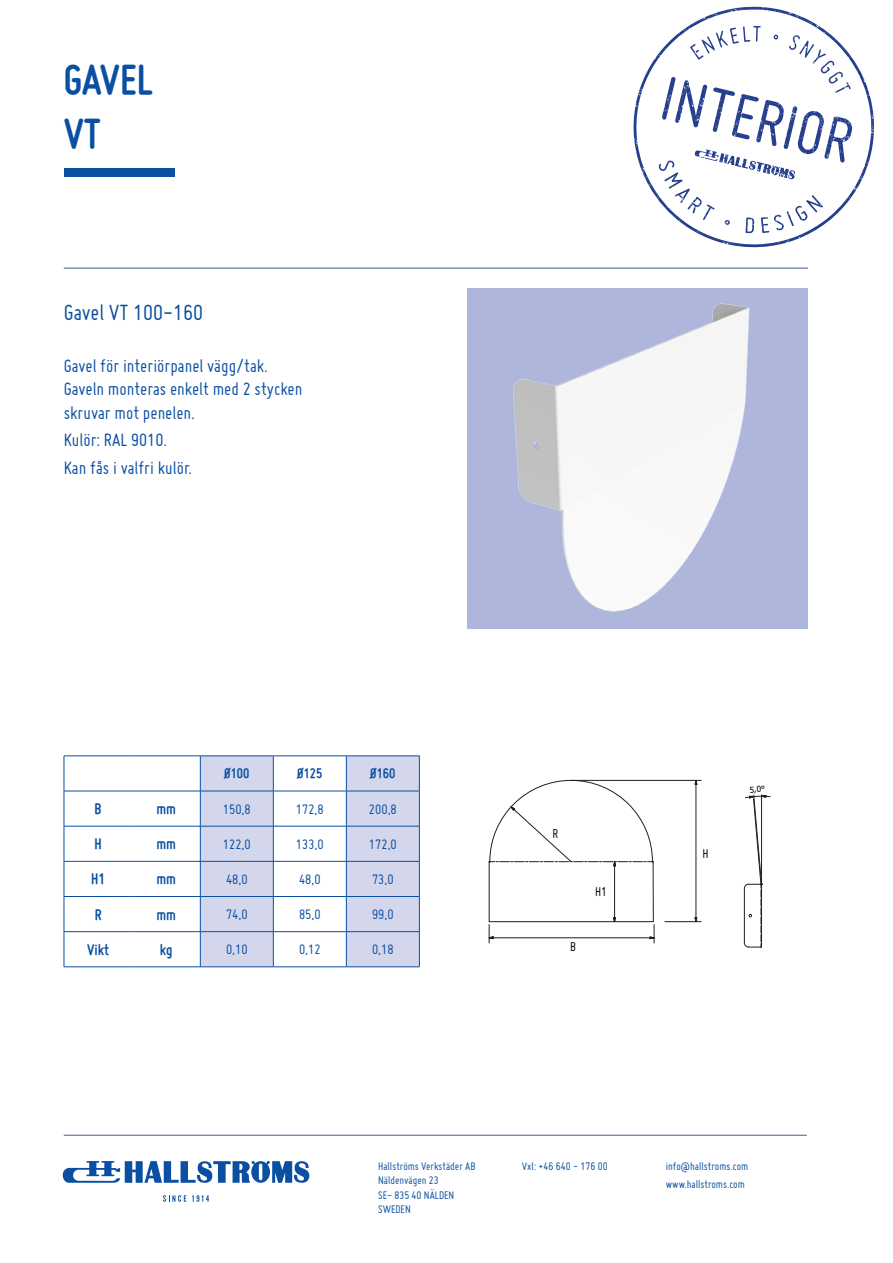
<style>
.page{position:relative;width:893px;height:1263px;background:#fff}
.page>*{position:absolute;margin:0;border:0;box-sizing:border-box;transform-origin:0 0}
.t1{font:700 45px "Miso";color:#0a4fa2}
.t2{font:24px "Miso";color:#0a4fa2}
.t3{font:19.5px/23.4px "Miso";color:#0a4fa2}
.t4{font:700 16.5px "Miso";color:#0a4fa2}
.t5{font:15px "Miso";color:#0a4fa2}
.t6{font:700 15px "Miso";color:#0a4fa2}
.t7{font:13.95px "Miso";color:#000}
.t8{font:12px "Miso";color:#0a4fa2}
.Pa0{font:12px "Miso";color:#004ea3}
.t9{font:8.25px "Tahoma";color:#000}
</style>
<div class="page">
<svg style="left:163px;top:1195px;width:23px;height:7px"></svg>
<svg style="left:192px;top:1195px;width:17px;height:7px"></svg>
<svg style="left:63px;top:1161px;width:246px;height:22px"></svg>
<hr style="left:64px;top:1135px;width:743px;height:1px;background:#435a94">
<div style="left:64px;top:168px;width:110px;height:8px;background:#0a4fa2"></div>
<svg style="left:634px;top:7px;width:240px;height:240px"></svg>
<svg style="left:659px;top:26px;width:193px;height:207px"></svg>
<hr style="left:64px;top:268px;width:744px;height:1px;background:#435a94">
<div style="left:468px;top:288px;width:340px;height:341px;background:#aeb6db"></div>
<img style="left:513px;top:303px;width:237px;height:309px">
<svg style="left:65px;top:790px;width:67px;height:143px"></svg>
<svg style="left:201px;top:757px;width:218px;height:209px;fill:#d4d7ec"></svg>
<hr style="left:64px;top:756px;width:1px;height:35px;background:#0a4fa2">
<hr style="left:200px;top:756px;width:73px;height:1px;background:#0a4fa2">
<hr style="left:200px;top:756px;width:1px;height:35px;background:#0a4fa2">
<hr style="left:273px;top:756px;width:73px;height:1px;background:#0a4fa2">
<hr style="left:273px;top:756px;width:1px;height:35px;background:#0a4fa2">
<hr style="left:346px;top:756px;width:74px;height:1px;background:#0a4fa2">
<hr style="left:346px;top:756px;width:1px;height:35px;background:#0a4fa2">
<hr style="left:419px;top:756px;width:1px;height:35px;background:#0a4fa2">
<hr style="left:64px;top:791px;width:1px;height:35px;background:#0a4fa2">
<hr style="left:200px;top:791px;width:73px;height:1px;background:#0a4fa2">
<hr style="left:200px;top:791px;width:1px;height:35px;background:#0a4fa2">
<hr style="left:273px;top:791px;width:73px;height:1px;background:#0a4fa2">
<hr style="left:273px;top:791px;width:1px;height:35px;background:#0a4fa2">
<hr style="left:346px;top:791px;width:74px;height:1px;background:#0a4fa2">
<hr style="left:346px;top:791px;width:1px;height:35px;background:#0a4fa2">
<hr style="left:419px;top:791px;width:1px;height:35px;background:#0a4fa2">
<hr style="left:64px;top:826px;width:1px;height:35px;background:#0a4fa2">
<hr style="left:200px;top:826px;width:73px;height:1px;background:#0a4fa2">
<hr style="left:200px;top:826px;width:1px;height:35px;background:#0a4fa2">
<hr style="left:273px;top:826px;width:73px;height:1px;background:#0a4fa2">
<hr style="left:273px;top:826px;width:1px;height:35px;background:#0a4fa2">
<hr style="left:346px;top:826px;width:74px;height:1px;background:#0a4fa2">
<hr style="left:346px;top:826px;width:1px;height:35px;background:#0a4fa2">
<hr style="left:419px;top:826px;width:1px;height:35px;background:#0a4fa2">
<hr style="left:64px;top:861px;width:1px;height:35px;background:#0a4fa2">
<hr style="left:200px;top:861px;width:73px;height:1px;background:#0a4fa2">
<hr style="left:200px;top:861px;width:1px;height:35px;background:#0a4fa2">
<hr style="left:273px;top:861px;width:73px;height:1px;background:#0a4fa2">
<hr style="left:273px;top:861px;width:1px;height:35px;background:#0a4fa2">
<hr style="left:346px;top:861px;width:74px;height:1px;background:#0a4fa2">
<hr style="left:346px;top:861px;width:1px;height:35px;background:#0a4fa2">
<hr style="left:419px;top:861px;width:1px;height:35px;background:#0a4fa2">
<hr style="left:64px;top:897px;width:1px;height:34px;background:#0a4fa2">
<hr style="left:200px;top:896px;width:73px;height:1px;background:#0a4fa2">
<hr style="left:200px;top:897px;width:1px;height:34px;background:#0a4fa2">
<hr style="left:273px;top:896px;width:73px;height:1px;background:#0a4fa2">
<hr style="left:273px;top:897px;width:1px;height:34px;background:#0a4fa2">
<hr style="left:346px;top:896px;width:74px;height:1px;background:#0a4fa2">
<hr style="left:346px;top:897px;width:1px;height:34px;background:#0a4fa2">
<hr style="left:419px;top:897px;width:1px;height:34px;background:#0a4fa2">
<hr style="left:64px;top:932px;width:1px;height:35px;background:#0a4fa2">
<hr style="left:200px;top:931px;width:73px;height:1px;background:#0a4fa2">
<hr style="left:200px;top:932px;width:1px;height:35px;background:#0a4fa2">
<hr style="left:273px;top:931px;width:73px;height:1px;background:#0a4fa2">
<hr style="left:273px;top:932px;width:1px;height:35px;background:#0a4fa2">
<hr style="left:346px;top:931px;width:74px;height:1px;background:#0a4fa2">
<hr style="left:346px;top:932px;width:1px;height:35px;background:#0a4fa2">
<hr style="left:419px;top:932px;width:1px;height:35px;background:#0a4fa2">
<hr style="left:200px;top:966px;width:73px;height:1px;background:#0a4fa2">
<hr style="left:273px;top:966px;width:73px;height:1px;background:#0a4fa2">
<hr style="left:346px;top:966px;width:74px;height:1px;background:#0a4fa2">
<hr style="left:64px;top:756px;width:68px;height:1px;background:#0a4fa2">
<hr style="left:132px;top:756px;width:68px;height:1px;background:#0a4fa2">
<hr style="left:64px;top:791px;width:68px;height:1px;background:#0a4fa2">
<hr style="left:132px;top:791px;width:68px;height:1px;background:#0a4fa2">
<hr style="left:64px;top:826px;width:68px;height:1px;background:#0a4fa2">
<hr style="left:132px;top:826px;width:68px;height:1px;background:#0a4fa2">
<hr style="left:64px;top:861px;width:68px;height:1px;background:#0a4fa2">
<hr style="left:132px;top:861px;width:68px;height:1px;background:#0a4fa2">
<hr style="left:64px;top:896px;width:68px;height:1px;background:#0a4fa2">
<hr style="left:132px;top:896px;width:68px;height:1px;background:#0a4fa2">
<hr style="left:64px;top:931px;width:68px;height:1px;background:#0a4fa2">
<hr style="left:132px;top:931px;width:68px;height:1px;background:#0a4fa2">
<hr style="left:64px;top:966px;width:68px;height:1px;background:#0a4fa2">
<hr style="left:132px;top:966px;width:68px;height:1px;background:#0a4fa2">
<svg style="left:695px;top:779px;width:2px;height:9px"></svg>
<hr style="left:696px;top:784px;width:1px;height:133px;background:#231f20">
<hr style="left:571px;top:780px;width:130px;height:1px;background:#231f20">
<hr style="left:665px;top:921px;width:36px;height:1px;background:#231f20">
<svg style="left:743px;top:795px;width:28px;height:153px"></svg>
<hr style="left:761px;top:795px;width:1px;height:89px;background:#231f20">
<svg style="left:488px;top:779px;width:168px;height:164px"></svg>
<hr style="left:614px;top:866px;width:1px;height:51px;background:#231f20">
<p class="t1" style="left:64px;top:54px;width:90px">GAVEL</p>
<p class="t1" style="left:64px;top:108px;width:39px">VT</p>
<p class="t2" style="left:64px;top:299px;width:141px">Gavel VT 100-160</p>
<p class="t3" style="left:64px;top:354px;width:240px">Gavel för interiörpanel vägg/tak.<br>Gaveln monteras enkelt med 2 stycken skruvar mot penelen.</p>
<p class="t3" style="left:64px;top:428px;width:105px">Kulör: RAL 9010.</p>
<p class="t3" style="left:64px;top:456px;width:130px">Kan fås i valfri kulör.</p>
<p class="t6" style="left:224px;top:765px;width:27px">Ø100</p>
<p class="t6" style="left:297px;top:765px;width:27px">Ø125</p>
<p class="t6" style="left:370px;top:765px;width:27px">Ø160</p>
<p class="t4" style="left:95px;top:799px;width:9px">B</p>
<p class="t4" style="left:156px;top:799px;width:21px">mm</p>
<p class="t5" style="left:223px;top:800px;width:29px">150,8</p>
<p class="t5" style="left:296px;top:800px;width:29px">172,8</p>
<p class="t5" style="left:369px;top:800px;width:29px">200,8</p>
<p class="t4" style="left:95px;top:835px;width:9px">H</p>
<p class="t4" style="left:156px;top:835px;width:21px">mm</p>
<p class="t5" style="left:223px;top:835px;width:29px">122,0</p>
<p class="t5" style="left:296px;top:835px;width:29px">133,0</p>
<p class="t5" style="left:369px;top:835px;width:29px">172,0</p>
<p class="t4" style="left:91px;top:870px;width:16px">H1</p>
<p class="t4" style="left:156px;top:870px;width:21px">mm</p>
<p class="t5" style="left:226px;top:871px;width:23px">48,0</p>
<p class="t5" style="left:299px;top:871px;width:23px">48,0</p>
<p class="t5" style="left:372px;top:871px;width:23px">73,0</p>
<p class="t4" style="left:95px;top:905px;width:8px">R</p>
<p class="t4" style="left:156px;top:905px;width:21px">mm</p>
<p class="t5" style="left:226px;top:906px;width:23px">74,0</p>
<p class="t5" style="left:299px;top:906px;width:23px">85,0</p>
<p class="t5" style="left:372px;top:906px;width:23px">99,0</p>
<p class="t4" style="left:87px;top:940px;width:23px">Vikt</p>
<p class="t4" style="left:160px;top:940px;width:14px">kg</p>
<p class="t5" style="left:226px;top:941px;width:23px">0,10</p>
<p class="t5" style="left:299px;top:941px;width:23px">0,12</p>
<p class="t5" style="left:372px;top:941px;width:23px">0,18</p>
<p class="t7" style="left:552px;top:826px;width:7px">R</p>
<p class="t7" style="left:570px;top:938px;width:7px">B</p>
<p class="t7" style="left:595px;top:884px;width:13px">H1</p>
<p class="t7" style="left:702px;top:846px;width:8px">H</p>
<p class="t9" style="left:749px;top:784px;width:17px;rotate:-2deg">5,0°</p>
<p class="t8" style="left:378px;top:1159px;width:99px">Hallströms Verkstäder AB</p>
<p class="t8" style="left:378px;top:1174px;width:62px">Näldenvägen 23</p>
<p class="t8" style="left:378px;top:1188px;width:78px">SE- 835 40 NÄLDEN</p>
<p class="t8" style="left:378px;top:1202px;width:34px">SWEDEN</p>
<p class="t8" style="left:522px;top:1159px;width:87px">Vxl: +46 640 - 176 00</p>
<p class="Pa0" style="left:666px;top:1159px;width:84px">info@hallstroms.com</p>
<p class="Pa0" style="left:666px;top:1177px;width:81px">www.hallstroms.com</p>
</div>
